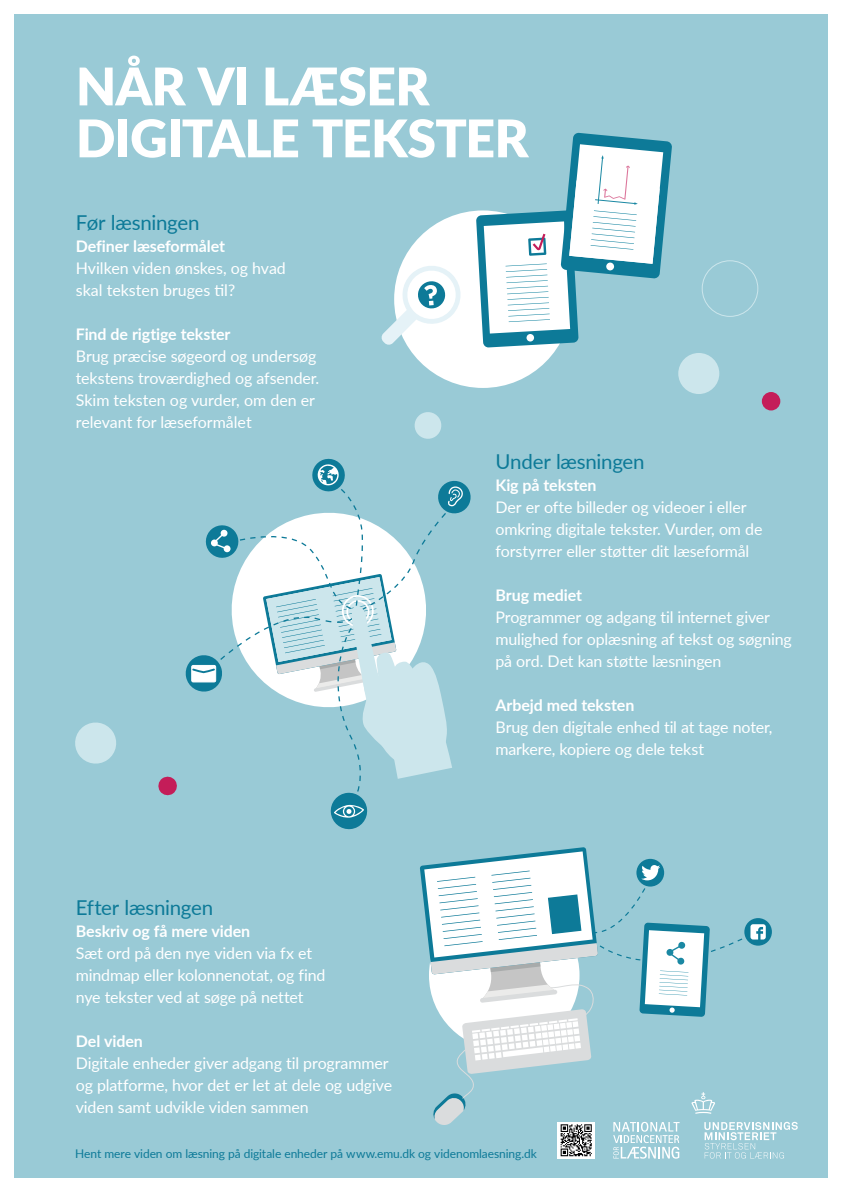
<style>
.page{position:relative;width:842px;height:1192px;background:#fff}
.page>*{position:absolute;margin:0;border:0;box-sizing:border-box;transform-origin:0 0}
.t1{font:900 51.95px/52px "Lato";letter-spacing:-.015em;color:#fff}
.t2{font:20.5px "Lato";letter-spacing:-.015em;color:#0d7a98}
.t3{font:16px/22px "Lato";letter-spacing:-.01em;color:#fff}
.t4{font:700 16px "Lato";letter-spacing:-.005em;color:#fff}
.t5{font:12px "Lato";letter-spacing:-.005em;color:#0d7a98}
</style>
<div class="page">
<div style="left:14px;top:14px;width:814px;height:1164px;background:#99cad6"></div>
<div style="left:394px;top:210px;width:178px;height:178px;background:#fff;border-radius:50%"></div>
<svg style="left:381px;top:263px;width:80px;height:82px"></svg>
<svg style="left:185px;top:458px;width:286px;height:372px"></svg>
<svg style="left:420px;top:847px;width:378px;height:312px"></svg>
<svg style="left:476px;top:133px;width:196px;height:215px"></svg>
<div style="left:678px;top:353px;width:41px;height:41px;background:#cce6ec;border-radius:50%"></div>
<div style="left:702px;top:260px;width:56px;height:57px;border:1px solid #cce6ec;border-radius:50%"></div>
<div style="left:762px;top:392px;width:18px;height:18px;background:#c41d59;border-radius:50%"></div>
<svg style="left:75px;top:722px;width:41px;height:42px"></svg>
<svg style="left:158px;top:776px;width:19px;height:20px"></svg>
<svg style="left:414px;top:412px;width:28px;height:27px"></svg>
<img style="left:558px;top:1122px;width:36px;height:37px">
<h1 class="t1" style="left:76px;top:58px;width:454px">NÅR VI LÆSER<br>DIGITALE TEKSTER</h1>
<p class="t2" style="left:76px;top:208px;width:125px">Før læsningen</p>
<p class="t4" style="left:76px;top:234px;width:151px">Definer læseformålet</p>
<p class="t3" style="left:76px;top:256px;width:212px">Hvilken viden ønskes, og hvad skal teksten bruges til?</p>
<p class="t4" style="left:76px;top:322px;width:156px">Find de rigtige tekster</p>
<p class="t3" style="left:76px;top:344px;width:245px">Brug præcise søgeord og undersøg tekstens troværdighed og afsender.<br>Skim teksten og vurder, om den er relevant for læseformålet</p>
<p class="t2" style="left:76px;top:893px;width:139px">Efter læsningen</p>
<p class="t4" style="left:76px;top:919px;width:176px">Beskriv og få mere viden</p>
<p class="t3" style="left:76px;top:941px;width:251px">Sæt ord på den nye viden via fx et mindmap eller kolonnenotat, og find nye tekster ved at søge på nettet</p>
<p class="t4" style="left:76px;top:1029px;width:69px">Del viden</p>
<p class="t3" style="left:76px;top:1051px;width:318px">Digitale enheder giver adgang til programmer og platforme, hvor det er let at dele og udgive viden samt udvikle viden sammen</p>
<p class="t2" style="left:495px;top:447px;width:151px">Under læsningen</p>
<p class="t4" style="left:495px;top:474px;width:103px">Kig på teksten</p>
<p class="t3" style="left:495px;top:496px;width:269px">Der er ofte billeder og videoer i eller omkring digitale tekster. Vurder, om de forstyrrer eller støtter dit læseformål</p>
<p class="t4" style="left:495px;top:584px;width:88px">Brug mediet</p>
<p class="t3" style="left:495px;top:606px;width:298px">Programmer og adgang til internet giver mulighed for oplæsning af tekst og søgning på ord. Det kan støtte læsningen</p>
<p class="t4" style="left:495px;top:694px;width:140px">Arbejd med teksten</p>
<p class="t3" style="left:495px;top:716px;width:278px">Brug den digitale enhed til at tage noter, markere, kopiere og dele tekst</p>
<p class="t5" style="left:75px;top:1145px;width:463px">Hent mere viden om læsning på digitale enheder på www.emu.dk og videnomlaesning.dk</p>
</div>
